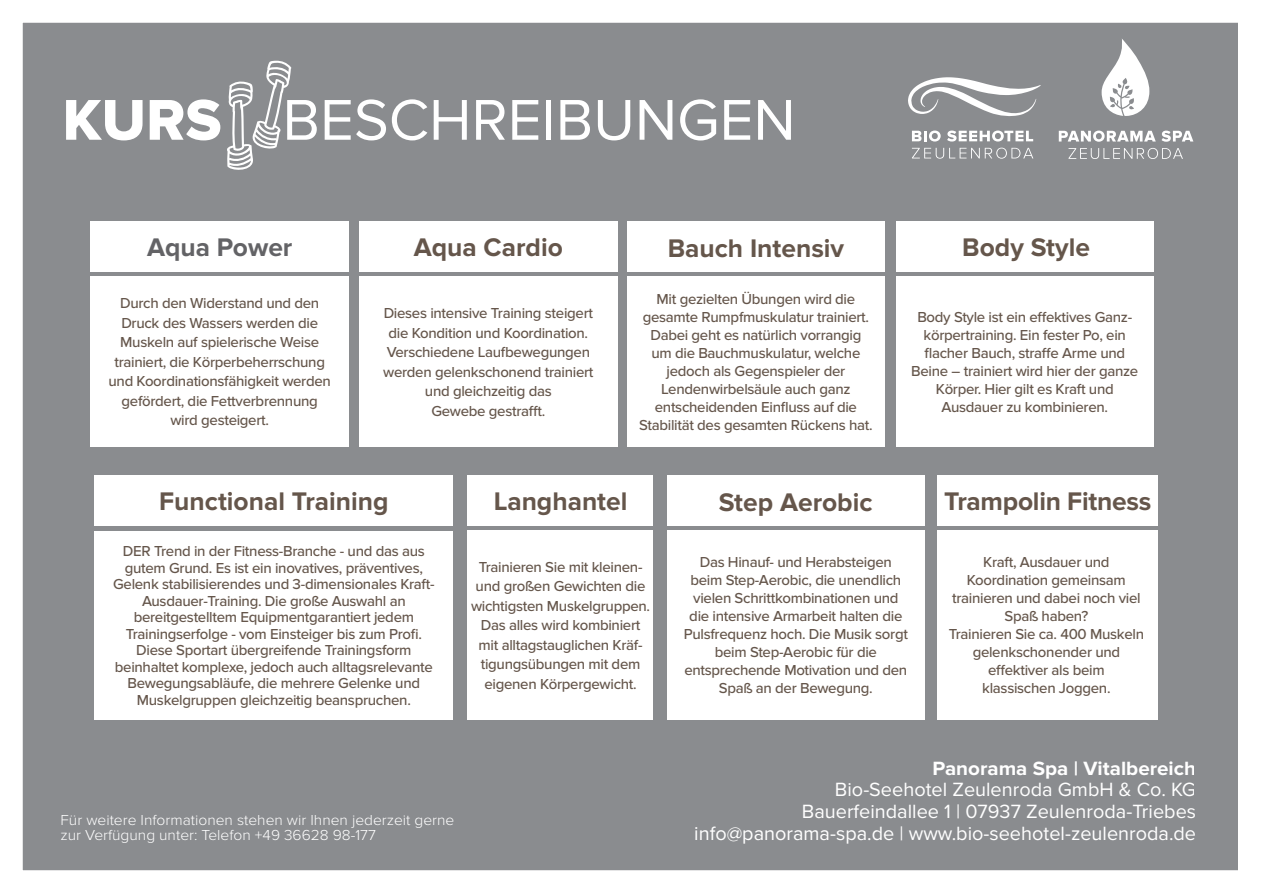
<style>
.page{position:relative;width:1263px;height:893px;background:#fff}
.page>*{position:absolute;margin:0;border:0;box-sizing:border-box;transform-origin:0 0}
.t1{font:59.55px "Proxima Nova";color:#fff}
.t2{font:700 26.4px "Proxima Nova";color:#65564b}
.t3{font:700 26.4px "Proxima Nova";color:#636366}
.t4{font:19.95px/21.9px "Proxima Nova";color:#fff;text-align:right}
.t5{font:700 19.95px "Proxima Nova";color:#fff;scale:1.04 1}
.t6{font:500 15px/18px "Proxima Nova";letter-spacing:-.02em;color:#65564b;text-align:center}
.t7{font:300 15px/15px "Proxima Nova";color:#fff;scale:1.04 1}
.s1{font-family:"Proxima Nova Extrabld"}
</style>
<div class="page">
<div style="left:22px;top:22px;width:1216px;height:849px;background:#8a8c8f"></div>
<svg style="left:225px;top:61px;width:66px;height:111px;background:#a2a3a6"></svg>
<svg style="left:1059px;top:131px;width:134px;height:11px"></svg>
<svg style="left:1068px;top:148px;width:115px;height:11px"></svg>
<svg style="left:1101px;top:38px;width:48px;height:78px"></svg>
<div style="left:91px;top:276px;width:258px;height:170px;background:#fff"></div>
<div style="left:91px;top:221px;width:258px;height:50px;background:#fff"></div>
<div style="left:359px;top:221px;width:258px;height:50px;background:#fff"></div>
<div style="left:359px;top:276px;width:258px;height:170px;background:#fff"></div>
<div style="left:627px;top:276px;width:258px;height:170px;background:#fff"></div>
<div style="left:627px;top:221px;width:258px;height:50px;background:#fff"></div>
<div style="left:896px;top:276px;width:258px;height:170px;background:#fff"></div>
<div style="left:896px;top:221px;width:258px;height:50px;background:#fff"></div>
<div style="left:95px;top:532px;width:358px;height:188px;background:#fff"></div>
<div style="left:95px;top:475px;width:358px;height:51px;background:#fff"></div>
<div style="left:937px;top:531px;width:221px;height:189px;background:#fff"></div>
<div style="left:937px;top:475px;width:221px;height:51px;background:#fff"></div>
<div style="left:667px;top:531px;width:258px;height:189px;background:#fff"></div>
<div style="left:667px;top:475px;width:258px;height:51px;background:#fff"></div>
<div style="left:467px;top:475px;width:186px;height:51px;background:#fff"></div>
<div style="left:467px;top:531px;width:186px;height:189px;background:#fff"></div>
<h1 class="t1" style="left:63px;top:86px;width:734px"><span class="s1">KURS</span> BESCHREIBUNGEN</h1>
<h2 class="t3" style="left:147px;top:232px;width:147px">Aqua Power</h2>
<p class="t6" style="left:109px;top:294px;width:224px;line-height:19.5px">Durch den Widerstand und den<br>Druck des Wassers werden die<br>Muskeln auf spielerische Weise trainiert, die Körperbeherrschung und Koordinationsfähigkeit werden gefördert, die Fettverbrennung wird gesteigert.</p>
<h2 class="t2" style="left:414px;top:232px;width:151px">Aqua Cardio</h2>
<p class="t6" style="left:383px;top:304px;width:212px;line-height:19.5px">Dieses intensive Training steigert die Kondition und Koordination.<br>Verschiedene Laufbewegungen werden gelenkschonend trainiert und gleichzeitig das<br>Gewebe gestrafft.</p>
<h2 class="t2" style="left:668px;top:233px;width:178px">Bauch Intensiv</h2>
<p class="t6" style="left:639px;top:291px;width:235px">Mit gezielten Übungen wird die gesamte Rumpfmuskulatur trainiert.<br>Dabei geht es natürlich vorrangig um die Bauchmuskulatur, welche jedoch als Gegenspieler der<br>Lendenwirbelsäule auch ganz entscheidenden Einfluss auf die<br>Stabilität des gesamten Rückens hat.</p>
<h2 class="t2" style="left:962px;top:232px;width:129px">Body Style</h2>
<p class="t6" style="left:911px;top:309px;width:229px">Body Style ist ein effektives Ganz&shy;körpertraining. Ein fester Po, ein flacher Bauch, straffe Arme und<br>Beine – trainiert wird hier der ganze<br>Körper. Hier gilt es Kraft und<br>Ausdauer zu kombinieren.</p>
<h2 class="t2" style="left:159px;top:486px;width:231px">Functional Training</h2>
<p class="t6" style="left:113px;top:543px;width:323px;line-height:16.5px">DER Trend in der Fitness-Branche - und das aus gutem Grund. Es ist ein inovatives, präventives, Gelenk stabilisierendes und 3-dimensionales Kraft-Ausdauer-Training. Die große Auswahl an bereitgestelltem Equipmentgarantiert jedem Trainingserfolge - vom Einsteiger bis zum Profi.<br>Diese Sportart übergreifende Trainingsform beinhaltet komplexe, jedoch auch alltagsrelevante Bewegungsabläufe, die mehrere Gelenke und Muskelgruppen gleichzeitig beanspruchen.</p>
<h2 class="t2" style="left:494px;top:486px;width:135px">Langhantel</h2>
<p class="t6" style="left:471px;top:557px;width:181px;line-height:19.5px">Trainieren Sie mit kleinen&shy;und großen Gewichten die wichtigsten Muskelgruppen.<br>Das alles wird kombiniert mit alltagstauglichen Kräf&shy;tigungsübungen mit dem eigenen Körpergewicht.</p>
<p class="t7" style="left:61px;top:813px;width:380px">Für weitere Informationen stehen wir Ihnen jederzeit gerne zur Verfügung unter: Telefon +49 36628 98-177</p>
<h2 class="t2" style="left:719px;top:487px;width:155px">Step Aerobic</h2>
<p class="t6" style="left:684px;top:554px;width:226px">Das Hinauf- und Herabsteigen beim Step-Aerobic, die unendlich vielen Schrittkombinationen und die intensive Armarbeit halten die<br>Pulsfrequenz hoch. Die Musik sorgt beim Step-Aerobic für die entsprechende Motivation und den<br>Spaß an der Bewegung.</p>
<h2 class="t2" style="left:944px;top:486px;width:209px">Trampolin Fitness</h2>
<p class="t6" style="left:949px;top:554px;width:197px">Kraft, Ausdauer und<br>Koordination gemeinsam trainieren und dabei noch viel<br>Spaß haben?<br>Trainieren Sie ca. 400 Muskeln gelenkschonender und effektiver als beim<br>klassischen Joggen.</p>
<h3 class="t5" style="left:932px;top:756px;width:255px">Panorama Spa | Vitalbereich</h3>
<h3 class="t4" style="left:694px;top:779px;width:503px">Bio-Seehotel Zeulenroda GmbH &amp; Co. KG<br>Bauerfeindallee 1 | 07937 Zeulenroda-Triebes info@panorama-spa.de | www.bio-seehotel-zeulenroda.de</h3>
</div>
